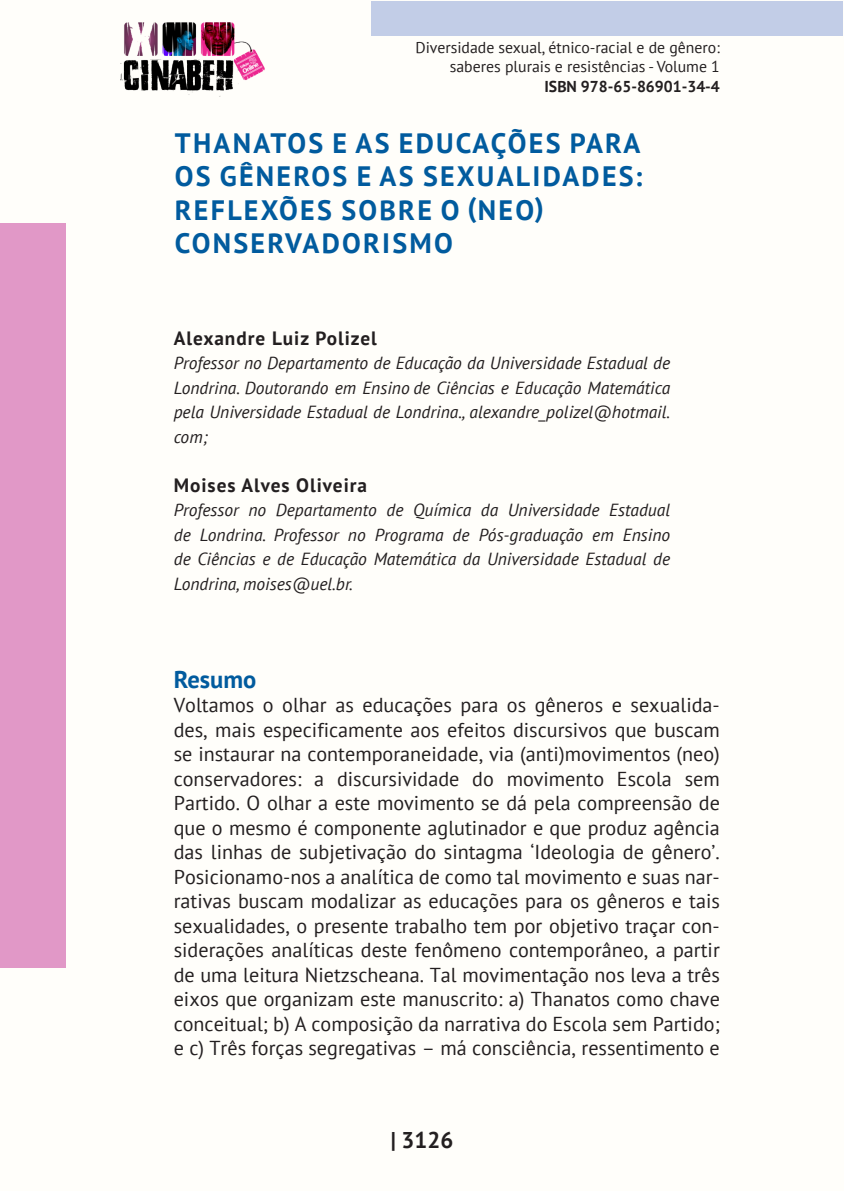
<style>
.page{position:relative;width:844px;height:1191px;background:#fff}
.page>*{position:absolute;margin:0;border:0;box-sizing:border-box;transform-origin:0 0}
._0_TÍTULO{font:700 28px/33.6px "PT Sans";letter-spacing:.08em;color:#015b9e}
._3_RESUMO{font:700 24.5px "PT Sans";color:#015b9e}
.t1{font:700 22.75px "PT Sans";color:#231f20}
._4_CORPO_RESUMO{font:20.12px/24.5px "PT Sans";color:#231f20;text-align:justify}
._1_AUTOR{font:700 19.25px "PT Sans";letter-spacing:.05em;color:#231f20}
._2_TITULAÇÃO{font:italic 17.5px/24.5px "PT Sans";color:#231f20;text-align:justify}
.t2{font:15.75px/18.9px "PT Sans";color:#231f20;text-align:right}
.t3{font:700 15.75px "PT Sans";color:#231f20}
</style>
<div class="page">
<div style="left:0;top:0;width:843px;height:1191px;background:#fffefa"></div>
<div style="left:371px;top:1px;width:471px;height:35px;background:#c2cde7"></div>
<div style="left:0;top:223px;width:65px;height:744px;background:#e198c7"></div>
<img style="left:120px;top:22px;width:144px;height:75px">
<p class="t2" style="left:415px;top:38px;width:306px">Diversidade sexual, étnico-racial e de gênero: saberes plurais e resistências - Volume 1</p>
<p class="t3" style="left:544px;top:76px;width:177px">ISBN 978-65-86901-34-4</p>
<p class="_0_TÍTULO" style="left:175px;top:125px;width:469px">THANATOS E AS EDUCAÇÕES PARA<br>OS GÊNEROS E AS SEXUALIDADES:<br>REFLEXÕES SOBRE O (NEO)<br>CONSERVADORISMO</p>
<p class="_1_AUTOR" style="left:174px;top:325px;width:204px">Alexandre Luiz Polizel</p>
<p class="_2_TITULAÇÃO" style="left:174px;top:350px;width:498px">Professor no Departamento de Educação da Universidade Estadual de Londrina. Doutorando em Ensino de Ciências e Educação Matemática pela Universidade Estadual de Londrina., alexandre_polizel@hotmail. com;</p>
<p class="_1_AUTOR" style="left:174px;top:472px;width:195px">Moises Alves Oliveira</p>
<p class="_2_TITULAÇÃO" style="left:174px;top:497px;width:498px">Professor no Departamento de Química da Universidade Estadual de Londrina. Professor no Programa de Pós-graduação em Ensino de Ciências e de Educação Matemática da Universidade Estadual de Londrina, moises@uel.br.</p>
<p class="_3_RESUMO" style="left:174px;top:663px;width:84px">Resumo</p>
<p class="_4_CORPO_RESUMO" style="left:174px;top:692px;width:547px">Voltamos o olhar as educações para os gêneros e sexualida&shy;des, mais especificamente aos efeitos discursivos que buscam se instaurar na contemporaneidade, via (anti)movimentos (neo) conservadores: a discursividade do movimento Escola sem Partido. O olhar a este movimento se dá pela compreensão de que o mesmo é componente aglutinador e que produz agência das linhas de subjetivação do sintagma ‘Ideologia de gênero’.<br>Posicionamo-nos a analítica de como tal movimento e suas nar&shy;rativas buscam modalizar as educações para os gêneros e tais sexualidades, o presente trabalho tem por objetivo traçar con&shy;siderações analíticas deste fenômeno contemporâneo, a partir de uma leitura Nietzscheana. Tal movimentação nos leva a três eixos que organizam este manuscrito: a) Thanatos como chave conceitual; b) A composição da narrativa do Escola sem Partido; e c) Três forças segregativas – má consciência, ressentimento e</p>
<p class="t1" style="left:390px;top:1125px;width:64px">| 3126</p>
</div>
